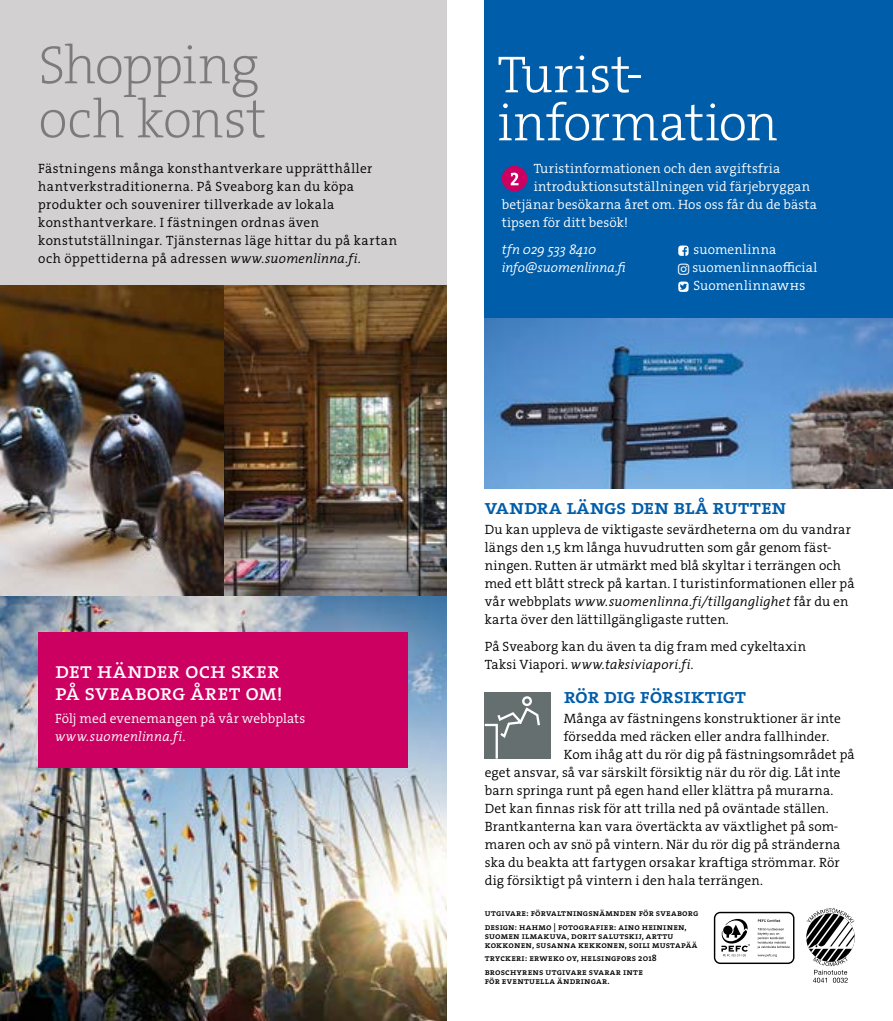
<style>
.page{position:relative;width:893px;height:1021px;background:#fff}
.page>*{position:absolute;margin:0;border:0;box-sizing:border-box;transform-origin:0 0}
.t1{font:200 54.45px/54px "The Serif W2";letter-spacing:-.025em;color:#7c7b7b}
.t2{font:300 52.5px/48px "The Serif W3";letter-spacing:-.005em;color:#fff}
.t3{font:22.5px/22.5px "The Serif W5 Plain";letter-spacing:-.01em;color:#fff}
.t4{font:600 21px "The Serif W6";color:#005da9}
.t5{font:600 21px "The Serif W6";letter-spacing:-.02em;color:#005da9}
.t6{font:300 13.5px/18px "The Serif W4";letter-spacing:.015em;color:#000}
.t7{font:300 13.5px/18px "The Serif W4";letter-spacing:.01em;color:#fff}
.t8{font:italic 300 13.5px/18px "The Serif W4";letter-spacing:-.005em;color:#fff}
.t9{font:600 9px/13.5px "The Serif W6";letter-spacing:.02em;color:#000}
.s1{font-style:italic}
</style>
<div class="page">
<div style="left:0;top:0;width:446px;height:389px;background:#d2d0d0"></div>
<img style="left:223px;top:285px;width:223px;height:311px">
<img style="left:0;top:285px;width:223px;height:311px">
<img style="left:0;top:596px;width:446px;height:424px">
<div style="left:38px;top:632px;width:370px;height:135px;background:#cb0061"></div>
<img style="left:485px;top:317px;width:408px;height:171px">
<svg style="left:714px;top:911px;width:80px;height:53px"></svg>
<svg style="left:806px;top:907px;width:49px;height:75px"></svg>
<div style="left:485px;top:692px;width:66px;height:66px;background:#656f70"></div>
<svg style="left:484px;top:693px;width:58px;height:66px"></svg>
<div style="left:485px;top:0;width:408px;height:317px;background:#005da9"></div>
<div style="left:502px;top:166px;width:25px;height:25px;background:#cb0061;border-radius:50%"></div>
<svg style="left:511px;top:173px;width:7px;height:12px"></svg>
<svg style="left:678px;top:245px;width:11px;height:11px"></svg>
<svg style="left:678px;top:281px;width:11px;height:11px"></svg>
<h1 class="t1" style="left:38px;top:38px;width:230px">Shopping och konst</h1>
<p class="t6" style="left:38px;top:160px;width:360px">Fästningens många konsthantverkare upprätthåller hantverkstraditionerna. På Sveaborg kan du köpa produkter och souvenirer tillverkade av lokala konsthantverkare. I fästningen ordnas även konstutställningar. Tjänsternas läge hittar du på kartan och öppettiderna på adressen <span class="s1">www.suomenlinna.fi</span>.</p>
<h3 class="t3" style="left:55px;top:659px;width:229px">Det händer och sker på SVEABORG året om!</h3>
<p class="t7" style="left:55px;top:709px;width:251px">Följ med evenemangen på vår webbplats <span class="s1">www.suomenlinna.fi</span>.</p>
<h2 class="t2" style="left:497px;top:51px;width:282px">Turist&shy;information</h2>
<p class="t7" style="left:534px;top:160px;width:248px">Turistinformationen och den avgiftsfria</p>
<p class="t7" style="left:534px;top:178px;width:278px">introduktionsutställningen vid färjebryggan</p>
<p class="t7" style="left:502px;top:196px;width:317px">betjänar besökarna året om. Hos oss får du de bästa</p>
<p class="t7" style="left:502px;top:214px;width:128px">tipsen för ditt besök!</p>
<p class="t8" style="left:502px;top:241px;width:128px">tfn 029 533 8410 info@suomenlinna.fi</p>
<p class="t7" style="left:692px;top:241px;width:126px">suomenlinna suomenlinnaofficial<br>SuomenlinnaWHS</p>
<h3 class="t4" style="left:485px;top:493px;width:303px">Vandra längs den blå rutten</h3>
<p class="t6" style="left:485px;top:520px;width:371px">Du kan uppleva de viktigaste sevärdheterna om du vandrar längs den 1,5 km långa huvudrutten som går genom fäst&shy;ningen. Rutten är utmärkt med blå skyltar i terrängen och med ett blått streck på kartan. I turistinformationen eller på vår webbplats <span class="s1">www.suomenlinna.fi/tillganglighet</span> får du en karta över den lättillgängligaste rutten.</p>
<p class="t6" style="left:485px;top:637px;width:323px">På Sveaborg kan du även ta dig fram med cykeltaxin<br>Taksi Viapori. <span class="s1">www.taksiviapori.fi.</span></p>
<h3 class="t5" style="left:564px;top:682px;width:184px">Rör dig försiktigt</h3>
<p class="t6" style="left:564px;top:709px;width:279px">Många av fästningens konstruktioner är inte</p>
<p class="t6" style="left:564px;top:727px;width:267px">försedda med räcken eller andra fallhinder.</p>
<p class="t6" style="left:564px;top:745px;width:292px">Kom ihåg att du rör dig på fästningsområdet på</p>
<p class="t6" style="left:485px;top:763px;width:357px">eget ansvar, så var särskilt försiktig när du rör dig. Låt inte</p>
<p class="t6" style="left:485px;top:781px;width:350px">barn springa runt på egen hand eller klättra på murarna.</p>
<p class="t6" style="left:485px;top:799px;width:346px">Det kan finnas risk för att trilla ned på oväntade ställen.</p>
<p class="t6" style="left:485px;top:817px;width:355px">Brantkanterna kan vara övertäckta av växtlighet på som-</p>
<p class="t6" style="left:485px;top:835px;width:357px">maren och av snö på vintern. När du rör dig på stränderna</p>
<p class="t6" style="left:485px;top:853px;width:356px">ska du beakta att fartygen orsakar kraftiga strömmar. Rör</p>
<p class="t6" style="left:485px;top:871px;width:280px">dig försiktigt på vintern i den hala terrängen.</p>
<p class="t9" style="left:485px;top:906px;width:215px">Utgivare: Förvaltningsnämnden för Sveaborg design: hahmo | Fotografier: aino heininen,</p>
<p class="t9" style="left:485px;top:931px;width:214px;line-height:9px">suomen ilmakuva, Dorit Salutskij, arttu kokkonen, susanna kekkonen, soili mustapää</p>
<p class="t9" style="left:485px;top:951px;width:174px">Tryckeri: Erweko Oy, Helsingfors 2018<br>Broschyrens utgivare svarar inte</p>
<p class="t9" style="left:485px;top:974px;width:126px">för eventuella ändringar.</p>
</div>
